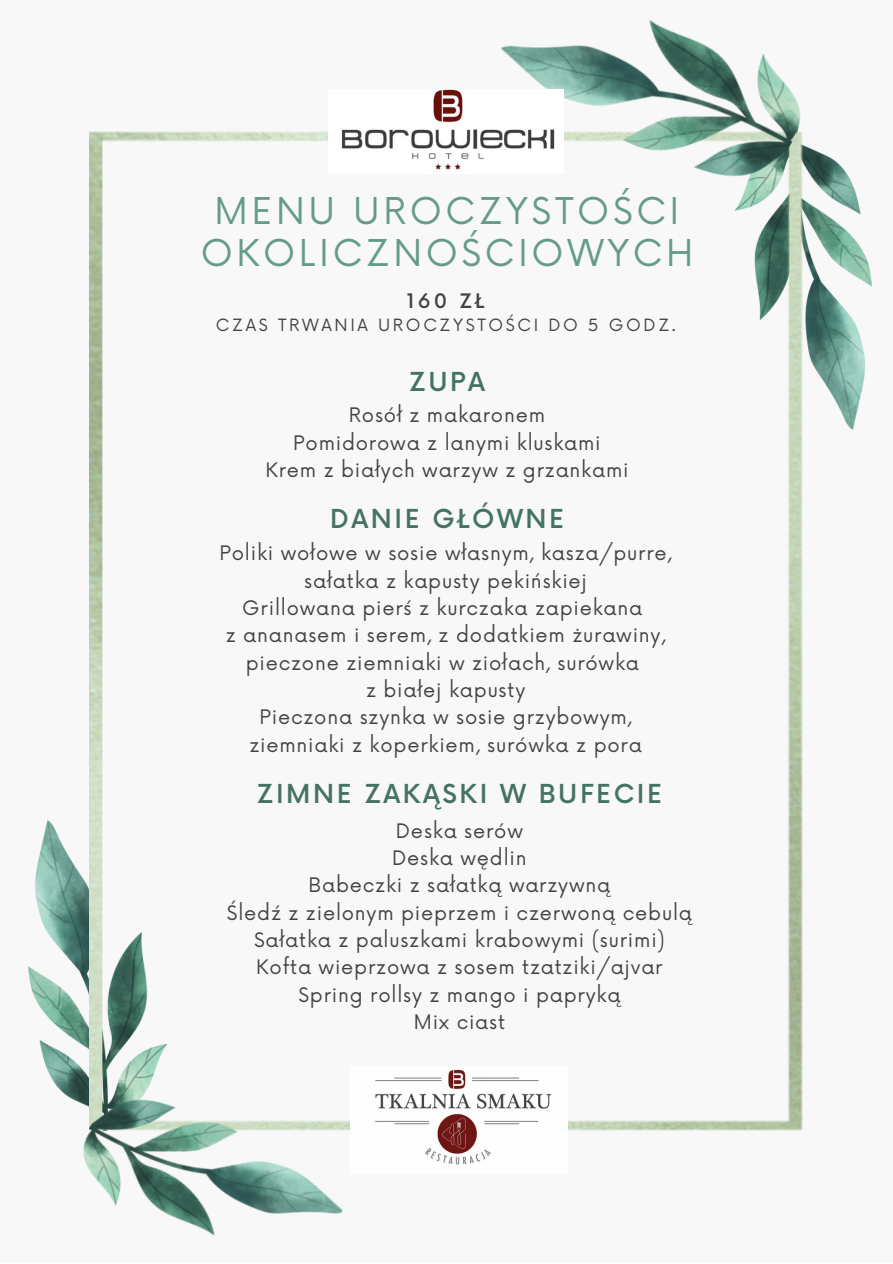
<style>
.page{position:relative;width:893px;height:1264px;background:#fff}
.page>*{position:absolute;margin:0;border:0;box-sizing:border-box;transform-origin:0 0}
.t1{font:36px/42.8px "Now";letter-spacing:.1em;color:#659b8a;text-align:center}
.t2{font:500 25.5px "Now";letter-spacing:.1em;color:#447366}
.t3{font:19.5px/27.3px "Now";letter-spacing:.04em;color:#44433f;text-align:center}
.t4{font:500 19.5px "Now";color:#44433f}
.t5{font:16.5px "Now";letter-spacing:.16em;color:#44433f}
</style>
<div class="page">
<div style="left:0;top:0;width:892px;height:1262px;background:#f8f8f8"></div>
<img style="left:28px;top:820px;width:61px;height:272px">
<img style="left:803px;top:154px;width:68px;height:275px">
<img style="left:89px;top:132px;width:714px;height:998px">
<img style="left:491px;top:20px;width:332px;height:193px">
<img style="left:62px;top:1067px;width:289px;height:169px">
<img style="left:328px;top:90px;width:235px;height:83px">
<img style="left:351px;top:1066px;width:216px;height:99px">
<h1 class="t1" style="left:201px;top:191px;width:494px">MENU UROCZYSTOŚCI<br>OKOLICZNOŚCIOWYCH</h1>
<p class="t4" style="left:407px;top:290px;width:79px">160 ZŁ</p>
<p class="t5" style="left:216px;top:316px;width:461px">CZAS TRWANIA UROCZYSTOŚCI DO 5 GODZ.</p>
<h2 class="t2" style="left:409px;top:368px;width:77px">ZUPA</h2>
<p class="t3" style="left:265px;top:403px;width:364px">Rosół z makaronem<br>Pomidorowa z lanymi kluskami<br>Krem z białych warzyw z grzankami</p>
<h2 class="t2" style="left:330px;top:505px;width:235px">DANIE GŁÓWNE</h2>
<p class="t3" style="left:219px;top:540px;width:453px">Poliki wołowe w sosie własnym, kasza/purre, sałatka z kapusty pekińskiej<br>Grillowana pierś z kurczaka zapiekana<br>z ananasem i serem, z dodatkiem żurawiny, pieczone ziemniaki w ziołach, surówka<br>z białej kapusty<br>Pieczona szynka w sosie grzybowym, ziemniaki z koperkiem, surówka z pora</p>
<h2 class="t2" style="left:257px;top:780px;width:406px">ZIMNE ZAKĄSKI W BUFECIE</h2>
<p class="t3" style="left:227px;top:818px;width:466px">Deska serów<br>Deska wędlin<br>Babeczki z sałatką warzywną<br>Śledź z zielonym pieprzem i czerwoną cebulą<br>Sałatka z paluszkami krabowymi (surimi)<br>Kofta wieprzowa z sosem tzatziki/ajvar<br>Spring rollsy z mango i papryką<br>Mix ciast</p>
</div>
